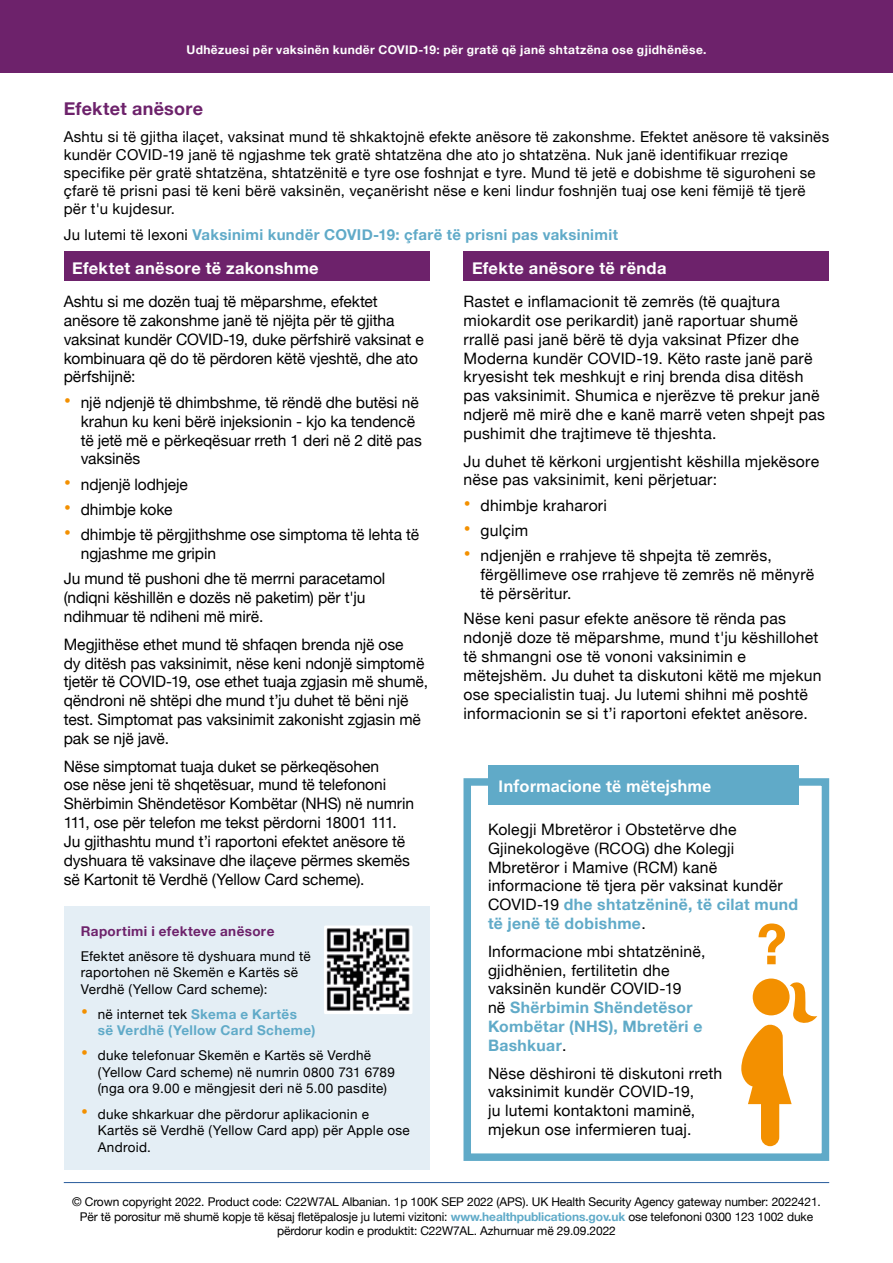
<style>
.page{position:relative;width:893px;height:1263px;background:#fff}
.page>*{position:absolute;margin:0;border:0;box-sizing:border-box;transform-origin:0 0}
.Subdeader{font:700 18px "Helvetica Neue";letter-spacing:.015em;color:#6d226b}
.Body{font:700 16.5px "Helvetica Neue";letter-spacing:.02em;color:#fff}
.t1{font:700 16.5px "Frutiger LT Pro";color:#fff}
.Body-2{font:15.75px/18.9px "Helvetica Neue";color:#000}
.Body-3{font:15px/18px "Helvetica Neue";letter-spacing:.015em;color:#000}
.Body-4{font:700 15px "Helvetica Neue";letter-spacing:.025em;color:#60aac8}
.Body-5{font:13.5px/16.5px "Helvetica Neue";letter-spacing:.02em;color:#000}
.t2{font:700 13.5px/16.5px "Helvetica Neue";letter-spacing:.03em;color:#60aac8}
.Body-6{font:700 13.5px "Helvetica Neue";letter-spacing:.025em;color:#6d226b}
.t3{font:12px/14.4px "Helvetica Neue";letter-spacing:-.01em;color:#000;text-align:center}
.Body-7{font:700 12px "Helvetica Neue";letter-spacing:.035em;color:#fff}
.s1{font-weight:400;color:#000}
.s2{font-size:21px;color:#f39000}
.s3{font-weight:400;font-size:21px;color:#f39000}
.s4{font-weight:700;color:#60aac8}
</style>
<div class="page">
<div style="left:0;top:0;width:893px;height:72px;background:#6d226b"></div>
<div style="left:64px;top:251px;width:365px;height:30px;background:#6d226b"></div>
<div style="left:463px;top:251px;width:366px;height:30px;background:#6d226b"></div>
<div style="left:463px;top:778px;width:366px;height:383px;border:8px solid #60aac8"></div>
<div style="left:488px;top:765px;width:310px;height:40px;background:#60aac8"></div>
<div style="left:64px;top:906px;width:365px;height:263px;background:#e4eef5"></div>
<hr style="left:64px;top:1182px;width:765px;height:1px;background:#275b9b">
<svg style="left:758px;top:923px;width:27px;height:41px"></svg>
<svg style="left:741px;top:978px;width:76px;height:168px"></svg>
<img style="left:328px;top:929px;width:80px;height:81px">
<div style="left:324px;top:925px;width:88px;height:89px;border:3px solid #fff"></div>
<p class="Body-7" style="left:186px;top:41px;width:522px">Udhëzuesi për vaksinën kundër COVID-19: për gratë që janë shtatzëna ose gjidhënëse.</p>
<p class="Subdeader" style="left:64px;top:95px;width:141px">Efektet anësore</p>
<p class="Body-3" style="left:64px;top:128px;width:767px">Ashtu si të gjitha ilaçet, vaksinat mund të shkaktojnë efekte anësore të zakonshme. Efektet anësore të vaksinës kundër COVID-19 janë të ngjashme tek gratë shtatzëna dhe ato jo shtatzëna. Nuk janë identifikuar rreziqe specifike për gratë shtatzëna, shtatzënitë e tyre ose foshnjat e tyre. Mund të jetë e dobishme të siguroheni se çfarë të prisni pasi të keni bërë vaksinën, veçanërisht nëse e keni lindur foshnjën tuaj ose keni fëmijë të tjerë për t'u kujdesur.</p>
<p class="Body-4" style="left:64px;top:223px;width:556px"><span class="s1">Ju lutemi të lexoni</span> Vaksinimi kundër COVID-19: çfarë të prisni pas vaksinimit</p>
<p class="Body" style="left:72px;top:255px;width:248px">Efektet anësore të zakonshme</p>
<p class="Body" style="left:472px;top:255px;width:196px">Efekte anësore të rënda</p>
<p class="Body-2" style="left:64px;top:293px;width:361px">Ashtu si me dozën tuaj të mëparshme, efektet anësore të zakonshme janë të njëjta për të gjitha vaksinat kundër COVID-19, duke përfshirë vaksinat e kombinuara që do të përdoren këtë vjeshtë, dhe ato përfshijnë:</p>
<p class="Body-2" style="left:81px;top:394px;width:342px;text-indent:-17px"><span class="s2">•</span> një ndjenjë të dhimbshme, të rëndë dhe butësi në krahun ku keni bërë injeksionin - kjo ka tendencë të jetë më e përkeqësuar rreth 1 deri në 2 ditë pas vaksinës</p>
<p class="Body-2" style="left:64px;top:476px;width:126px"><span class="s2">•</span> ndjenjë lodhjeje</p>
<p class="Body-2" style="left:64px;top:501px;width:110px"><span class="s2">•</span> dhimbje koke</p>
<p class="Body-2" style="left:81px;top:526px;width:340px;text-indent:-17px"><span class="s2">•</span> dhimbje të përgjithshme ose simptoma të lehta të ngjashme me gripin</p>
<p class="Body-2" style="left:64px;top:570px;width:323px">Ju mund të pushoni dhe të merrni paracetamol (ndiqni këshillën e dozës në paketim) për t'ju ndihmuar të ndiheni më mirë.</p>
<p class="Body-2" style="left:64px;top:635px;width:366px">Megjithëse ethet mund të shfaqen brenda një ose<br>dy ditësh pas vaksinimit, nëse keni ndonjë simptomë tjetër të COVID-19, ose ethet tuaja zgjasin më shumë, qëndroni në shtëpi dhe mund t’ju duhet të bëni një test. Simptomat pas vaksinimit zakonisht zgjasin më pak se një javë.</p>
<p class="Body-2" style="left:64px;top:757px;width:352px">Nëse simptomat tuaja duket se përkeqësohen<br>ose nëse jeni të shqetësuar, mund të telefononi Shërbimin Shëndetësor Kombëtar (NHS) në numrin 111, ose për telefon me tekst përdorni 18001 111.<br>Ju gjithashtu mund t’i raportoni efektet anësore të dyshuara të vaksinave dhe ilaçeve përmes skemës së Kartonit të Verdhë (Yellow Card scheme).</p>
<p class="Body-6" style="left:81px;top:920px;width:195px">Raportimi i efekteve anësore</p>
<p class="Body-5" style="left:81px;top:949px;width:231px">Efektet anësore të dyshuara mund të raportohen në Skemën e Kartës së<br>Verdhë (Yellow Card scheme):</p>
<p class="t2" style="left:98px;top:1006px;width:219px;text-indent:-17px"><span class="s3">•</span> <span class="s1">në internet tek</span> Skema e Kartës së Verdhë (Yellow Card Scheme)</p>
<p class="Body-5" style="left:98px;top:1048px;width:299px;text-indent:-17px"><span class="s2">•</span> duke telefonuar Skemën e Kartës së Verdhë (Yellow Card scheme) në numrin 0800 731 6789 (nga ora 9.00 e mëngjesit deri në 5.00 pasdite)</p>
<p class="Body-5" style="left:98px;top:1106px;width:313px;text-indent:-17px"><span class="s2">•</span> duke shkarkuar dhe përdorur aplikacionin e<br>Kartës së Verdhë (Yellow Card app) për Apple ose<br>Android.</p>
<p class="Body-2" style="left:463px;top:293px;width:363px">Rastet e inflamacionit të zemrës (të quajtura miokardit ose perikardit) janë raportuar shumë rrallë pasi janë bërë të dyja vaksinat Pfizer dhe Moderna kundër COVID-19. Këto raste janë parë kryesisht tek meshkujt e rinj brenda disa ditësh pas vaksinimit. Shumica e njerëzve të prekur janë ndjerë më mirë dhe e kanë marrë veten shpejt pas pushimit dhe trajtimeve të thjeshta.</p>
<p class="Body-2" style="left:463px;top:452px;width:357px">Ju duhet të kërkoni urgjentisht këshilla mjekësore nëse pas vaksinimit, keni përjetuar:</p>
<p class="Body-2" style="left:463px;top:497px;width:145px"><span class="s2">•</span> dhimbje kraharori</p>
<p class="Body-2" style="left:463px;top:522px;width:66px"><span class="s2">•</span> gulçim</p>
<p class="Body-2" style="left:480px;top:547px;width:335px;text-indent:-17px"><span class="s2">•</span> ndjenjën e rrahjeve të shpejta të zemrës, fërgëllimeve ose rrahjeve të zemrës në mënyrë të përsëritur.</p>
<p class="Body-2" style="left:463px;top:610px;width:359px">Nëse keni pasur efekte anësore të rënda pas ndonjë doze të mëparshme, mund t'ju këshillohet të shmangni ose të vononi vaksinimin e mëtejshëm. Ju duhet ta diskutoni këtë me mjekun ose specialistin tuaj. Ju lutemi shihni më poshtë informacionin se si t’i raportoni efektet anësore.</p>
<p class="t1" style="left:499px;top:776px;width:214px">Informacione të mëtejshme</p>
<p class="Body-2" style="left:488px;top:820px;width:312px">Kolegji Mbretëror i Obstetërve dhe Gjinekologëve (RCOG) dhe Kolegji Mbretëror i Mamive (RCM) kanë informacione të tjera për vaksinat kundër COVID-19 <span class="s4">dhe shtatzëninë, të cilat mund të jenë të dobishme</span>.</p>
<p class="Body-2" style="left:488px;top:942px;width:219px">Informacione mbi shtatzëninë, gjidhënien, fertilitetin dhe vaksinën kundër COVID-19<br>në <span class="s4">Shërbimin Shëndetësor<br>Kombëtar (NHS), Mbretëri e<br>Bashkuar</span>.</p>
<p class="Body-2" style="left:488px;top:1064px;width:236px">Nëse dëshironi të diskutoni rreth vaksinimit kundër COVID-19,<br>ju lutemi kontaktoni maminë, mjekun ose infermieren tuaj.</p>
<p class="t3" style="left:72px;top:1195px;width:750px">© Crown copyright 2022. Product code: C22W7AL Albanian. 1p 100K SEP 2022 (APS). UK Health Security Agency gateway number: 2022421.<br>Për të porositur më shumë kopje të kësaj fletëpalosje ju lutemi vizitoni: <span class="s4">www.healthpublications.gov.uk</span> ose telefononi 0300 123 1002 duke përdorur kodin e produktit: C22W7AL. Azhurnuar më 29.09.2022</p>
</div>
